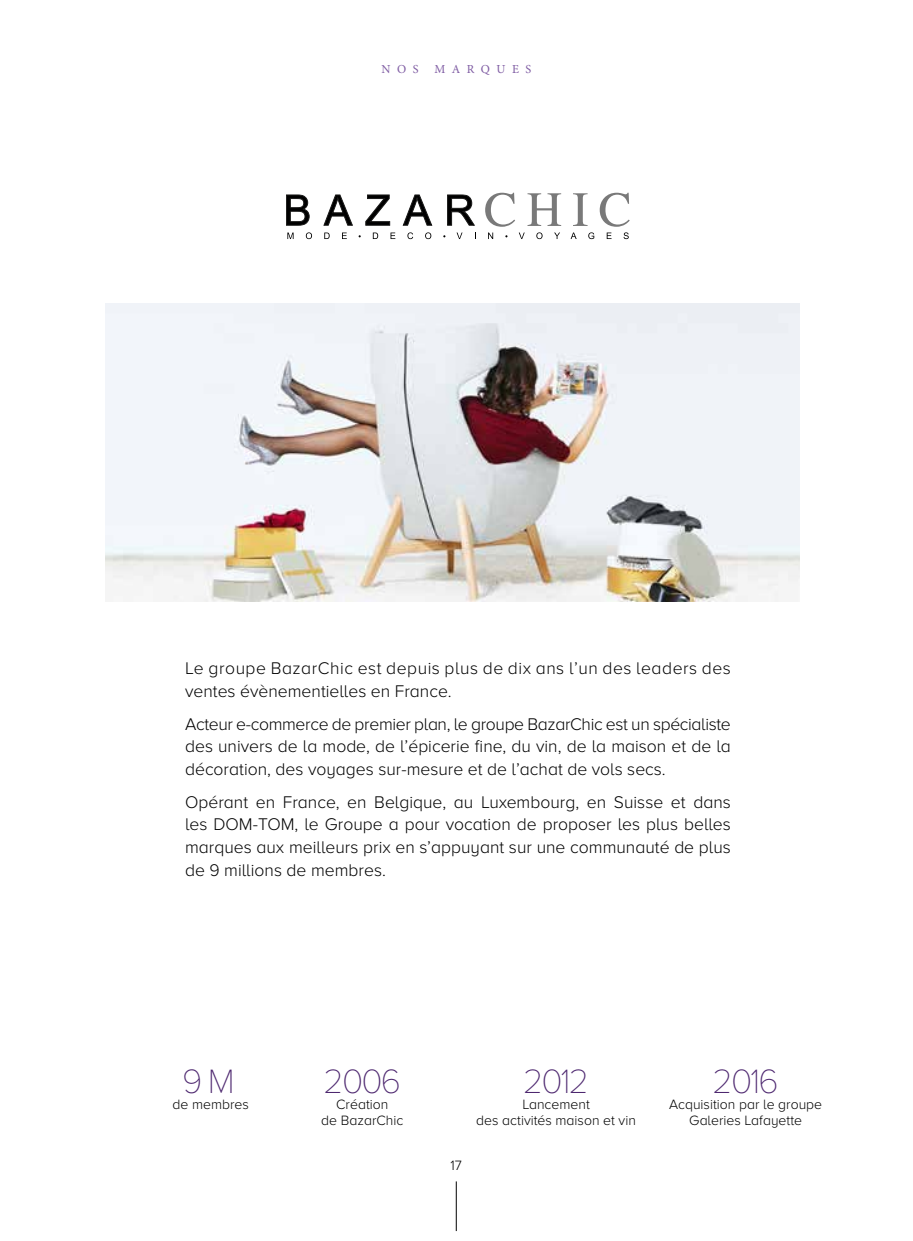
<style>
.page{position:relative;width:913px;height:1241px;background:#fff}
.page>*{position:absolute;margin:0;border:0;box-sizing:border-box;transform-origin:0 0}
.t1{font:100 35px "Proxima Nova A";letter-spacing:-.05em;color:#4d276f}
.t2{font:300 17.5px/22.8px "Proxima Nova A";color:#000;text-align:justify}
.t3{font:300 17.5px/22.8px "Proxima Nova A";letter-spacing:.03em;color:#000}
.t4{font:300 14px/15.8px "Proxima Nova A";color:#000;text-align:center}
.t5{font:12.25px "Minion Pro";letter-spacing:.535em;color:#7f5ca3}
</style>
<div class="page">
<hr style="left:456px;top:1181px;width:1px;height:49px;background:#000">
<svg style="left:573px;top:193px;width:14px;height:33px"></svg>
<svg style="left:286px;top:195px;width:23px;height:30px"></svg>
<svg style="left:324px;top:195px;width:28px;height:30px"></svg>
<svg style="left:366px;top:195px;width:24px;height:30px"></svg>
<svg style="left:403px;top:195px;width:29px;height:30px"></svg>
<svg style="left:447px;top:195px;width:27px;height:30px"></svg>
<svg style="left:287px;top:232px;width:7px;height:7px"></svg>
<svg style="left:306px;top:232px;width:6px;height:7px"></svg>
<svg style="left:324px;top:232px;width:6px;height:7px"></svg>
<svg style="left:342px;top:232px;width:5px;height:7px"></svg>
<svg style="left:373px;top:232px;width:5px;height:7px"></svg>
<svg style="left:390px;top:232px;width:5px;height:7px"></svg>
<svg style="left:407px;top:232px;width:6px;height:7px"></svg>
<svg style="left:425px;top:232px;width:6px;height:7px"></svg>
<svg style="left:456px;top:232px;width:6px;height:7px"></svg>
<svg style="left:570px;top:232px;width:7px;height:7px"></svg>
<svg style="left:588px;top:232px;width:6px;height:7px"></svg>
<svg style="left:600px;top:193px;width:30px;height:46px"></svg>
<svg style="left:485px;top:193px;width:76px;height:46px"></svg>
<img style="left:105px;top:303px;width:695px;height:298px">
<p class="t5" style="left:381px;top:61px;width:39px">NOS</p>
<p class="t5" style="left:434px;top:61px;width:98px">MARQUES</p>
<p class="t3" style="left:185px;top:657px;width:547px">Le groupe BazarChic est depuis plus de dix ans l’un des leaders des ventes évènementielles en France.</p>
<p class="t2" style="left:185px;top:712px;width:547px">Acteur e-commerce de premier plan, le groupe BazarChic est un spécialiste des univers de la mode, de l’épicerie fine, du vin, de la maison et de la décoration, des voyages sur-mesure et de l’achat de vols secs.</p>
<p class="t2" style="left:185px;top:790px;width:547px">Opérant en France, en Belgique, au Luxembourg, en Suisse et dans les DOM-TOM, le Groupe a pour vocation de proposer les plus belles marques aux meilleurs prix en s’appuyant sur une communauté de plus de 9 millions de membres.</p>
<h1 class="t1" style="left:182px;top:1060px;width:54px">9 M</h1>
<p class="t4" style="left:173px;top:1097px;width:78px">de membres</p>
<h1 class="t1" style="left:323px;top:1060px;width:79px">2006</h1>
<p class="t4" style="left:321px;top:1096px;width:84px">Création<br>de BazarChic</p>
<p class="t4" style="left:450px;top:1157px;width:13px">17</p>
<h1 class="t1" style="left:523px;top:1060px;width:68px">2012</h1>
<p class="t4" style="left:476px;top:1097px;width:161px">Lancement<br>des activités maison et vin</p>
<h1 class="t1" style="left:712px;top:1060px;width:68px">2016</h1>
<p class="t4" style="left:669px;top:1097px;width:155px">Acquisition par le groupe<br>Galeries Lafayette</p>
</div>
